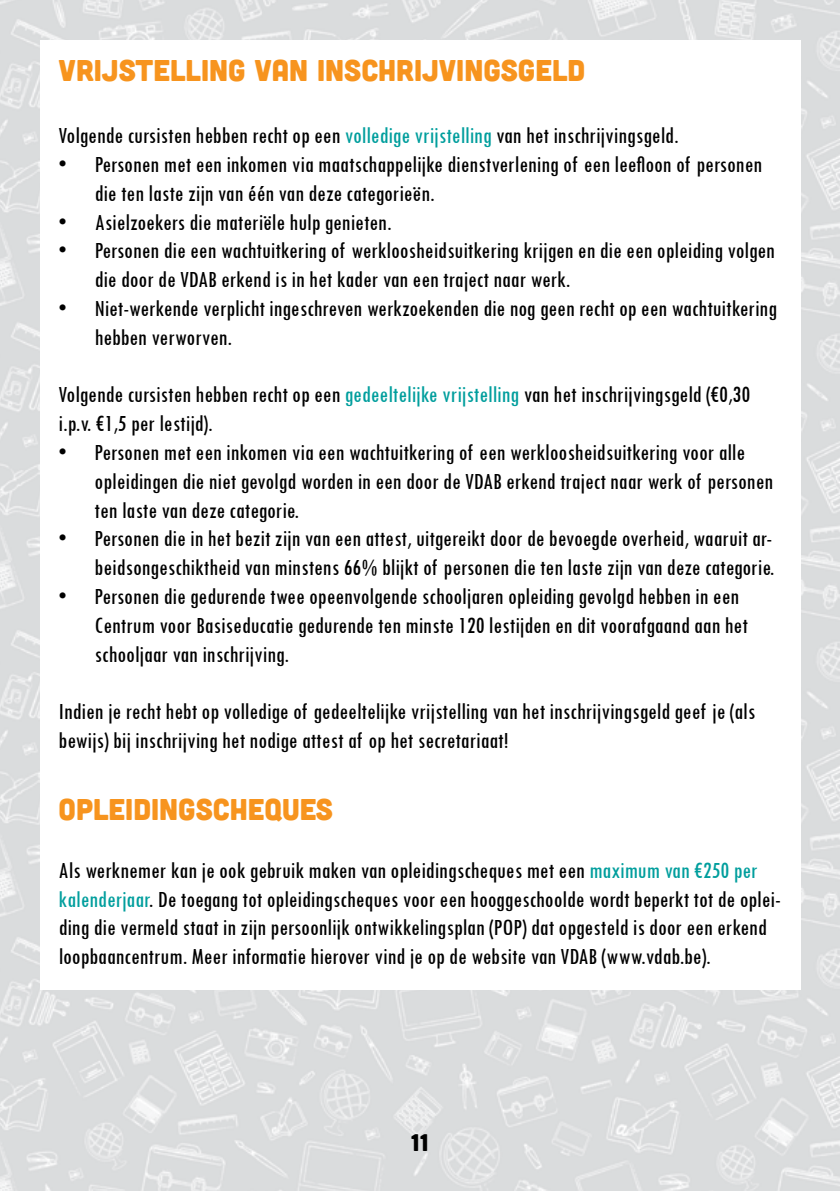
<style>
.page{position:relative;width:840px;height:1191px;background:#fff}
.page>*{position:absolute;margin:0;border:0;box-sizing:border-box;transform-origin:0 0}
.t1{font:30px "Cubano";color:#f7941e}
.t2{font:condensed 24px/28.8px "Tw Cen";color:#000}
.t3{font:24px "Cubano";color:#000}
.s1{color:#009e9d}
</style>
<div class="page">
<img style="left:0;top:0;width:839px;height:1191px">
<div style="left:40px;top:40px;width:760px;height:949px;background:#fff"></div>
<p class="t1" style="left:59px;top:51px;width:528px">VRIJSTELLING VAN INSCHRIJVINGSGELD</p>
<p class="t2" style="left:59px;top:121px;width:619px">Volgende cursisten hebben recht op een <span class="s1">volledige vrijstelling</span> van het inschrijvingsgeld.</p>
<p class="t2" style="left:95px;top:149px;width:668px;text-indent:-36px">• Personen met een inkomen via maatschappelijke dienstverlening of een leefloon of personen die ten laste zijn van één van deze categorieën.</p>
<p class="t2" style="left:59px;top:207px;width:334px">• Asielzoekers die materiële hulp genieten.</p>
<p class="t2" style="left:95px;top:236px;width:681px;text-indent:-36px">• Personen die een wachtuitkering of werkloosheidsuitkering krijgen en die een opleiding volgen die door de VDAB erkend is in het kader van een traject naar werk.</p>
<p class="t2" style="left:95px;top:293px;width:683px;text-indent:-36px">• Niet-werkende verplicht ingeschreven werkzoekenden die nog geen recht op een wachtuitkering hebben verworven.</p>
<p class="t2" style="left:59px;top:380px;width:692px">Volgende cursisten hebben recht op een <span class="s1">gedeeltelijke vrijstelling</span> van het inschrijvingsgeld (€0,30 i.p.v. €1,5 per lestijd).</p>
<p class="t2" style="left:95px;top:437px;width:679px;text-indent:-36px">• Personen met een inkomen via een wachtuitkering of een werkloosheidsuitkering voor alle opleidingen die niet gevolgd worden in een door de VDAB erkend traject naar werk of personen ten laste van deze categorie.</p>
<p class="t2" style="left:59px;top:524px;width:714px;text-align:right">• Personen die in het bezit zijn van een attest, uitgereikt door de bevoegde overheid, waaruit ar&shy;beidsongeschiktheid van minstens 66% blijkt of personen die ten laste zijn van deze categorie.</p>
<p class="t2" style="left:95px;top:581px;width:654px;text-indent:-36px">• Personen die gedurende twee opeenvolgende schooljaren opleiding gevolgd hebben in een<br>Centrum voor Basiseducatie gedurende ten minste 120 lestijden en dit voorafgaand aan het schooljaar van inschrijving.</p>
<p class="t2" style="left:59px;top:697px;width:697px">Indien je recht hebt op volledige of gedeeltelijke vrijstelling van het inschrijvingsgeld geef je (als bewijs) bij inschrijving het nodige attest af op het secretariaat!</p>
<p class="t1" style="left:59px;top:790px;width:276px">OPLEIDINGSCHEQUES</p>
<p class="t2" style="left:59px;top:855px;width:723px">Als werknemer kan je ook gebruik maken van opleidingscheques met een <span class="s1">maximum van €250 per kalenderjaar</span>. De toegang tot opleidingscheques voor een hooggeschoolde wordt beperkt tot de oplei&shy;ding die vermeld staat in zijn persoonlijk ontwikkelingsplan (POP) dat opgesteld is door een erkend loopbaancentrum. Meer informatie hierover vind je op de website van VDAB (www.vdab.be).</p>
<p class="t3" style="left:410px;top:1127px;width:20px">11</p>
</div>
